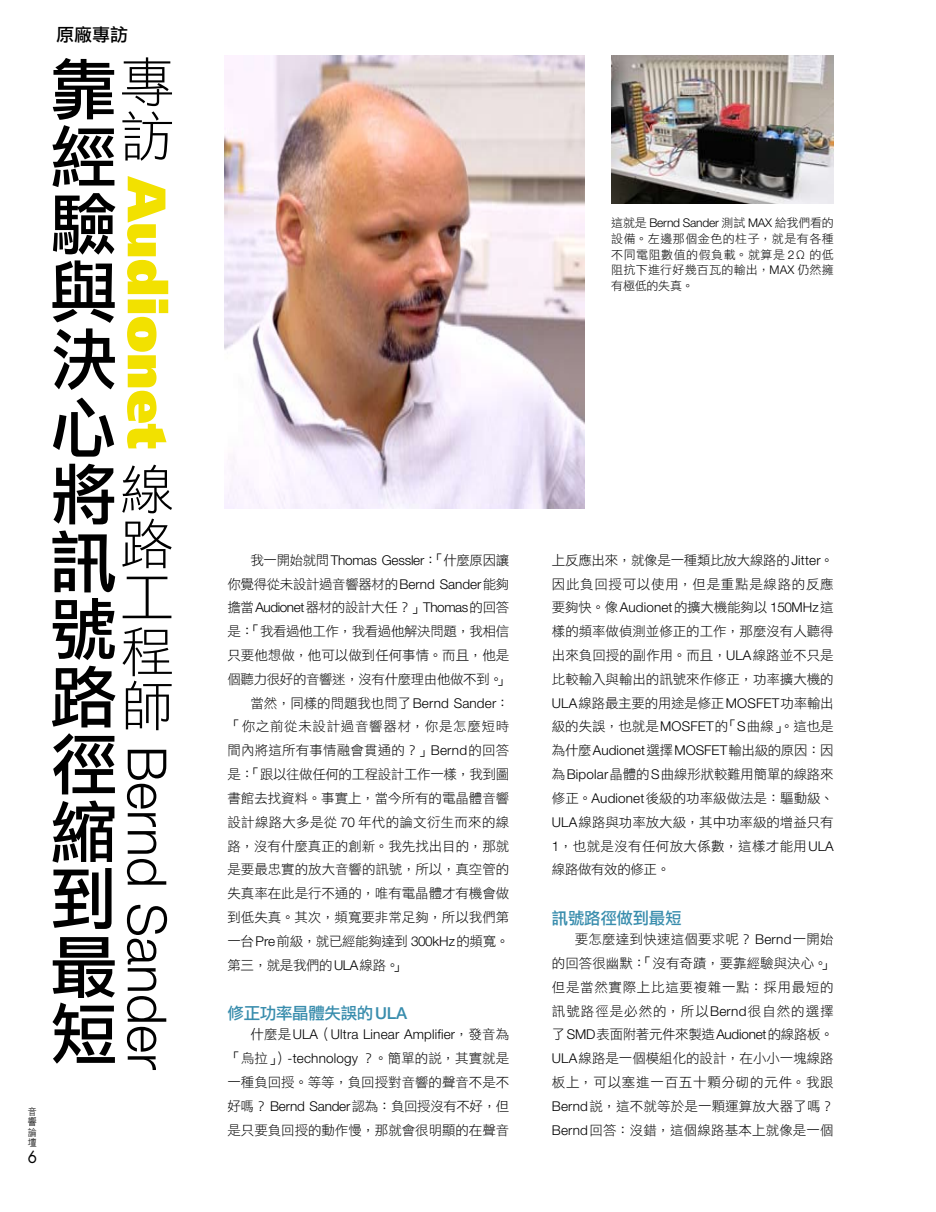
<style>
.page{position:relative;width:936px;height:1212px;background:#fff}
.page>*{position:absolute;margin:0;border:0;box-sizing:border-box;transform-origin:0 0}
.t1{font:67.5px/67.5px "DF Li Hei Std W5";color:#000;text-align:justify}
.t2{font:300 54px "Helvetica Neue";color:#000}
.t3{font:900 54px "Frutiger";color:#f2e100}
.t4{font:54px/54px "DF Li Hei Std W3";color:#000}
.t5{font:18px "Li Hei Pro";color:#000}
.t6{font:16.5px "DF Li Hei Std W5";letter-spacing:-.02em;color:#398dad}
.t7{font:13.5px/23.9px "DF Li Hei Std W3";letter-spacing:-.005em;color:#000;text-align:justify}
.t8{font:13.5px "DF Li Hei Std W3";letter-spacing:-.03em;color:#000}
.t9{font:300 13.5px "Helvetica Neue";letter-spacing:.01em;color:#000}
.t10{font:13.5px/23.9px "DF Li Hei Std W3";letter-spacing:.05em;color:#000}
.t11{font:13.5px "DF Li Hei Std W3";letter-spacing:.015em;color:#000}
.t12{font:13.5px "DF Li Hei Std W3";letter-spacing:.02em;color:#000}
.t13{font:12px/15.8px "DF Li Hei Std W3";letter-spacing:.04em;color:#000;text-align:justify}
.t14{font:300 12px "Helvetica Neue";letter-spacing:-.02em;color:#000}
.t15{font:9.9px/10.2px "DF Hei Lt HK BF";color:#000;text-align:justify;scale:.91 1}
.s1{font-family:"DF Li Hei Std W3";font-weight:400}
.s2{font-family:"Helvetica Neue";font-weight:300}
.s3{font-family:"Helvetica Neue";font-weight:500}
</style>
<div class="page">
<img style="left:611px;top:55px;width:222px;height:148px">
<img style="left:224px;top:55px;width:360px;height:454px">
<p class="t15" style="left:28px;top:1106px;width:11px">音響論壇</p>
<h3 class="t5" style="left:56px;top:26px;width:74px">原廠專訪</h3>
<h2 class="t4" style="left:120px;top:54px;width:53px">專訪</h2>
<h2 class="t3" style="left:180px;top:177px;width:273px;rotate:90deg">Audionet</h2>
<h2 class="t4" style="left:120px;top:461px;width:53px;text-align:justify">線路工程師</h2>
<h2 class="t2" style="left:180px;top:746px;width:326px;rotate:90deg">Bernd Sander</h2>
<h1 class="t1" style="left:50px;top:54px;width:67px">靠經驗與決心將訊號路徑縮到最短</h1>
<p class="t14" style="left:611px;top:216px;width:224px"><span class="s1">這就是</span> Bernd Sander <span class="s1">測試</span> MAX <span class="s1">給我們看的</span></p>
<p class="t13" style="left:611px;top:231px;width:224px">設備。左邊那個金色的柱子，就是有各種不同電阻數值的假負載。就算是 <span class="s2">2</span>Ω 的低阻抗下進行好幾百瓦的輸出，<span class="s2">MAX</span> 仍然擁有極低的失真。</p>
<p class="t8" style="left:250px;top:553px;width:260px">我一開始就問<span class="s2">Thomas Gessler</span>：「什麼原因讓</p>
<p class="t8" style="left:227px;top:576px;width:283px">你覺得從未設計過音響器材的<span class="s2">Bernd Sander</span>能夠</p>
<p class="t8" style="left:227px;top:600px;width:283px">擔當<span class="s2">Audionet</span>器材的設計大任？」<span class="s2">Thomas</span>的回答</p>
<p class="t8" style="left:227px;top:624px;width:283px">是：「我看過他工作，我看過他解決問題，我相信</p>
<p class="t7" style="left:227px;top:643px;width:283px">只要他想做，他可以做到任何事情。而且，他是</p>
<p class="t8" style="left:227px;top:672px;width:283px">個聽力很好的音響迷，沒有什麼理由他做不到。」</p>
<p class="t7" style="left:250px;top:691px;width:260px">當然，同樣的問題我也問了<span class="s2">Bernd Sander</span>：</p>
<p class="t10" style="left:227px;top:714px;width:283px">「你之前從未設計過音響器材，你是怎麼短時</p>
<p class="t11" style="left:227px;top:743px;width:283px">間內將這所有事情融會貫通的？」<span class="s2">Bernd</span>的回答</p>
<p class="t8" style="left:227px;top:767px;width:283px">是：「跟以往做任何的工程設計工作一樣，我到圖</p>
<p class="t7" style="left:227px;top:786px;width:283px">書館去找資料。事實上，當今所有的電晶體音響</p>
<p class="t12" style="left:227px;top:814px;width:283px">設計線路大多是從 <span class="s2">70</span> 年代的論文衍生而來的線</p>
<p class="t7" style="left:227px;top:833px;width:283px">路，沒有什麼真正的創新。我先找出目的，那就</p>
<p class="t7" style="left:227px;top:857px;width:283px">是要最忠實的放大音響的訊號，所以，真空管的</p>
<p class="t7" style="left:227px;top:881px;width:283px">失真率在此是行不通的，唯有電晶體才有機會做</p>
<p class="t7" style="left:227px;top:905px;width:283px">到低失真。其次，頻寬要非常足夠，所以我們第</p>
<p class="t8" style="left:227px;top:933px;width:283px">一台<span class="s2">Pre</span>前級，就已經能夠達到 <span class="s2">300kHz</span>的頻寬。</p>
<p class="t8" style="left:227px;top:957px;width:180px">第三，就是我們的<span class="s2">ULA</span>線路。」</p>
<p class="t6" style="left:227px;top:1004px;width:181px">修正功率晶體失誤的<span class="s3">ULA</span></p>
<p class="t9" style="left:250px;top:1026px;width:260px"><span class="s1">什麼是</span>ULA<span class="s1">（</span>Ultra Linear Amplifier<span class="s1">，發音為</span></p>
<p class="t7" style="left:227px;top:1046px;width:283px">「烏拉」）<span class="s2">-technology</span> ？。簡單的說，其實就是一種負回授。等等，負回授對音響的聲音不是不好嗎？ <span class="s2">Bernd Sander</span>認為：負回授沒有不好，但是只要負回授的動作慢，那就會很明顯的在聲音</p>
<p class="t10" style="left:552px;top:548px;width:283px">上反應出來，就像是一種類比放大線路的<span class="s2">Jitter</span>。因此負回授可以使用，但是重點是線路的反應</p>
<p class="t9" style="left:552px;top:599px;width:283px"><span class="s1">要夠快。像</span>Audionet<span class="s1">的擴大機能夠以</span> 150MHz<span class="s1">這</span></p>
<p class="t7" style="left:552px;top:619px;width:283px">樣的頻率做偵測並修正的工作，那麼沒有人聽得出來負回授的副作用。而且，<span class="s2">ULA</span>線路並不只是比較輸入與輸出的訊號來作修正，功率擴大機的<span class="s2">ULA</span>線路最主要的用途是修正<span class="s2">MOSFET</span>功率輸出級的失誤，也就是<span class="s2">MOSFET</span>的「<span class="s2">S</span>曲線」。這也是</p>
<p class="t9" style="left:552px;top:742px;width:283px"><span class="s1">為什麼</span>Audionet<span class="s1">選擇</span>MOSFET<span class="s1">輸出級的原因：因</span></p>
<p class="t7" style="left:552px;top:762px;width:283px">為<span class="s2">Bipolar</span>晶體的<span class="s2">S</span>曲線形狀較難用簡單的線路來修正。<span class="s2">Audionet</span>後級的功率級做法是：驅動級、<span class="s2">ULA</span>線路與功率放大級，其中功率級的增益只有<span class="s2">1</span>，也就是沒有任何放大係數，這樣才能用<span class="s2">ULA</span>線路做有效的修正。</p>
<p class="t6" style="left:552px;top:909px;width:131px">訊號路徑做到最短</p>
<p class="t7" style="left:552px;top:927px;width:283px;text-indent:23px">要怎麼達到快速這個要求呢？ <span class="s2">Bernd</span>一開始的回答很幽默：「沒有奇蹟，要靠經驗與決心。」但是當然實際上比這要複雜一點：採用最短的訊號路徑是必然的，所以<span class="s2">Bernd</span>很自然的選擇了<span class="s2">SMD</span>表面附著元件來製造<span class="s2">Audionet</span>的線路板。<span class="s2">ULA</span>線路是一個模組化的設計，在小小一塊線路板上，可以塞進一百五十顆分砌的元件。我跟<span class="s2">Bernd</span>說，這不就等於是一顆運算放大器了嗎？<span class="s2">Bernd</span>回答：沒錯，這個線路基本上就像是一個</p>
</div>
